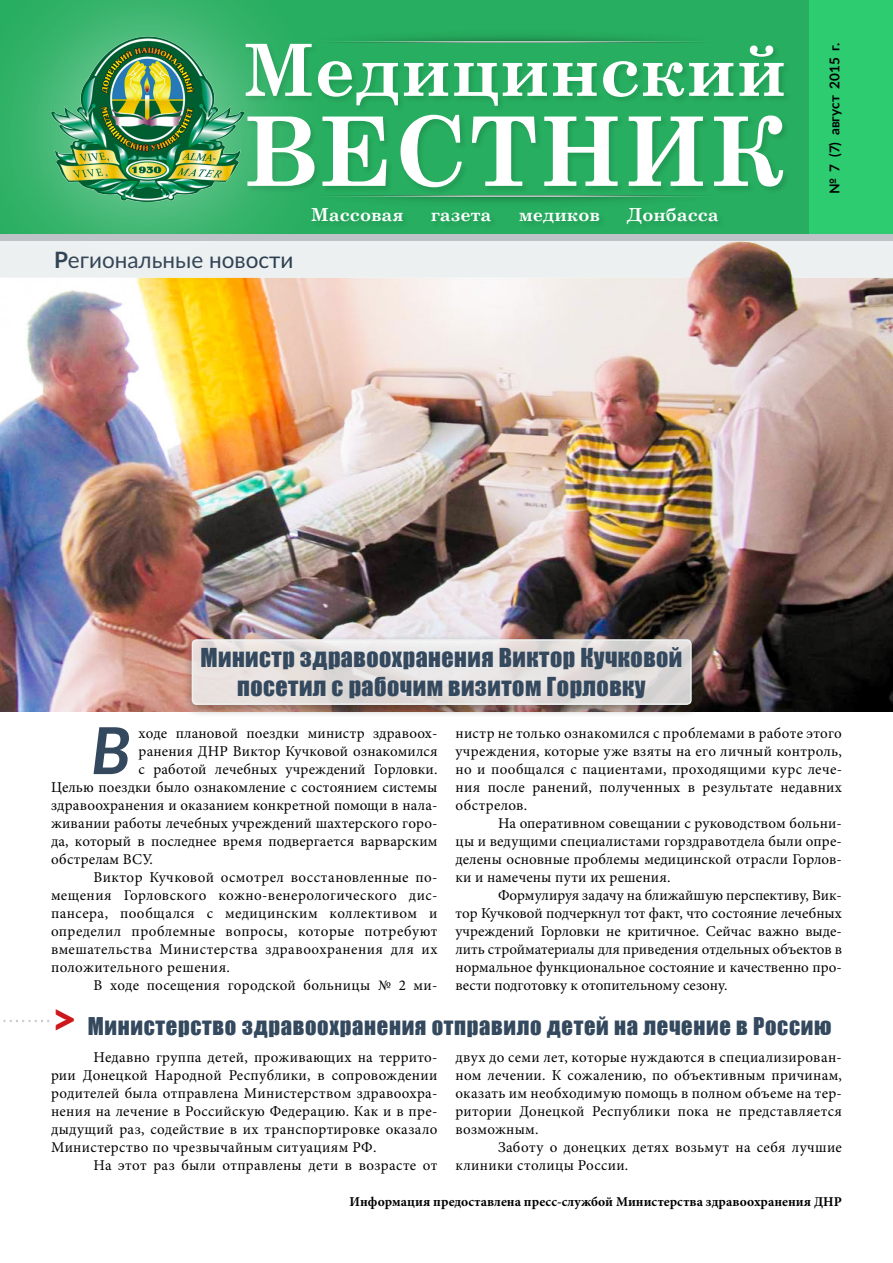
<style>
.page{position:relative;width:893px;height:1263px;background:#fff}
.page>*{position:absolute;margin:0;border:0;box-sizing:border-box;transform-origin:0 0}
.t1{font:700 96px "Century Schoolbook";letter-spacing:.01em;color:#fff}
.t2{font:700 72px "Century Schoolbook";letter-spacing:.005em;color:#fff}
.t3{font:italic 700 64.8px "Lato";color:#34495e}
.t4{font:24px/28.8px "Impact";letter-spacing:.02em;color:#34495e;text-align:center}
.t5{font:22.5px "Impact";letter-spacing:.03em;color:#34495e}
.t6{font:22.5px "Lato";color:#2c3e50}
.t7{font:700 18px "Century Schoolbook";color:#fff}
.t8{font:15px/18px "Minion Pro";letter-spacing:.02em;color:#000;text-align:justify}
.t9{font:700 13.5px "Minion Pro";color:#000}
.t10{font:700 13.5px "Lato";color:#000}
.s1{font-weight:700}
.s2{font-family:"Lato";font-weight:800;font-size:45px;color:#cd171a}
</style>
<div class="page">
<div style="left:0;top:0;width:893px;height:234px;background:#27ae60"></div>
<div style="left:244px;top:43px;width:547px;height:152px;background:#000;opacity:.12"></div>
<div style="left:0;top:0;width:350px;height:315px;background:#fff;opacity:.58"></div>
<img style="left:51px;top:37px;width:193px;height:164px">
<div style="left:809px;top:0;width:84px;height:234px;background:#2ecc71"></div>
<img style="left:314px;top:195px;width:382px;height:13px">
<img style="left:314px;top:30px;width:382px;height:13px">
<img style="left:3px;top:1020px;width:47px;height:2px">
<img style="left:0;top:241px;width:893px;height:470px">
<div style="left:0;top:234px;width:893px;height:6px;background:#bdc3c7"></div>
<div style="left:183px;top:634px;width:518px;height:84px;background:#000;opacity:.4"></div>
<svg style="left:192px;top:640px;width:499px;height:64px;background:#e3dfde"></svg>
<div style="left:192px;top:639px;width:500px;height:66px;border:2px solid #ecf0f1;border-radius:4px"></div>
<h2 class="t2" style="left:243px;top:14px;width:545px">Медицинский</h2>
<h1 class="t1" style="left:243px;top:77px;width:545px">ВЕСТНИК</h1>
<p class="t7" style="left:311px;top:201px;width:94px">Массовая</p>
<p class="t7" style="left:431px;top:201px;width:62px">газета</p>
<p class="t7" style="left:519px;top:201px;width:83px">медиков</p>
<p class="t7" style="left:627px;top:201px;width:93px">Донбасса</p>
<h3 class="t6" style="left:54px;top:244px;width:241px"><span class="s1">Р</span>егиональные новости</h3>
<p class="t10" style="left:824px;top:194px;width:153px;rotate:-90deg">№ 7 (7) август 2015 г.</p>
<h3 class="t4" style="left:200px;top:643px;width:483px">Министр здравоохранения Виктор Кучковой посетил с рабочим визитом Горловку</h3>
<h3 class="t3" style="left:91px;top:703px;width:41px">В</h3>
<p class="t8" style="left:139px;top:724px;width:300px">ходе плановой поездки министр здравоох-</p>
<p class="t8" style="left:139px;top:742px;width:300px">ранения ДНР Виктор Кучковой ознакомился</p>
<p class="t8" style="left:139px;top:760px;width:300px">с работой лечебных учреждений Горловки.</p>
<p class="t8" style="left:51px;top:778px;width:388px">Целью поездки было ознакомление с состоянием системы</p>
<p class="t8" style="left:51px;top:796px;width:388px">здравоохранения и оказанием конкретной помощи в нала-</p>
<p class="t8" style="left:51px;top:814px;width:388px">живании работы лечебных учреждений шахтерского горо-</p>
<p class="t8" style="left:51px;top:832px;width:388px">да, который в последнее время подвергается варварским</p>
<p class="t8" style="left:51px;top:850px;width:104px">обстрелам ВСУ.</p>
<p class="t8" style="left:94px;top:868px;width:345px">Виктор Кучковой осмотрел восстановленные по-</p>
<p class="t8" style="left:51px;top:886px;width:388px">мещения Горловского кожно-венерологического дис-</p>
<p class="t8" style="left:51px;top:904px;width:388px">пансера, пообщался с медицинским коллективом и</p>
<p class="t8" style="left:51px;top:922px;width:388px">определил проблемные вопросы, которые потребуют</p>
<p class="t8" style="left:51px;top:940px;width:388px">вмешательства Министерства здравоохранения для их</p>
<p class="t8" style="left:51px;top:958px;width:181px">положительного решения.</p>
<p class="t8" style="left:94px;top:976px;width:345px">В ходе посещения городской больницы № 2 ми-</p>
<p class="t8" style="left:455px;top:724px;width:388px">нистр не только ознакомился с проблемами в работе этого учреждения, которые уже взяты на его личный контроль, но и пообщался с пациентами, проходящими курс лече&shy;ния после ранений, полученных в результате недавних обстрелов.</p>
<p class="t8" style="left:455px;top:814px;width:388px;text-indent:43px">На оперативном совещании с руководством больни&shy;цы и ведущими специалистами горздравотдела были опре&shy;делены основные проблемы медицинской отрасли Горлов&shy;ки и намечены пути их решения.</p>
<p class="t8" style="left:455px;top:886px;width:388px;text-indent:43px">Формулируя задачу на ближайшую перспективу, Вик&shy;тор Кучковой подчеркнул тот факт, что состояние лечебных учреждений Горловки не критичное. Сейчас важно выде&shy;лить стройматериалы для приведения отдельных объектов в нормальное функциональное состояние и качественно про&shy;вести подготовку к отопительному сезону.</p>
<h3 class="t5" style="left:51px;top:1009px;width:782px"><span class="s2">&gt;</span> Министерство здравоохранения отправило детей на лечение в Россию</h3>
<p class="t8" style="left:51px;top:1048px;width:388px;text-indent:43px">Недавно группа детей, проживающих на террито&shy;рии Донецкой Народной Республики, в сопровождении родителей была отправлена Министерством здравоохра&shy;нения на лечение в Российскую Федерацию. Как и в пре&shy;дыдущий раз, содействие в их транспортировке оказало Министерство по чрезвычайным ситуациям РФ.</p>
<p class="t8" style="left:94px;top:1156px;width:345px">На этот раз были отправлены дети в возрасте от</p>
<p class="t8" style="left:455px;top:1048px;width:388px">двух до семи лет, которые нуждаются в специализирован&shy;ном лечении. К сожалению, по объективным причинам, оказать им необходимую помощь в полном объеме на тер&shy;ритории Донецкой Республики пока не представляется возможным.</p>
<p class="t8" style="left:455px;top:1138px;width:388px;text-indent:43px">Заботу о донецких детях возьмут на себя лучшие клиники столицы России.</p>
<p class="t9" style="left:350px;top:1192px;width:494px">Информация предоставлена пресс-службой Министерства здравоохранения ДНР</p>
</div>
